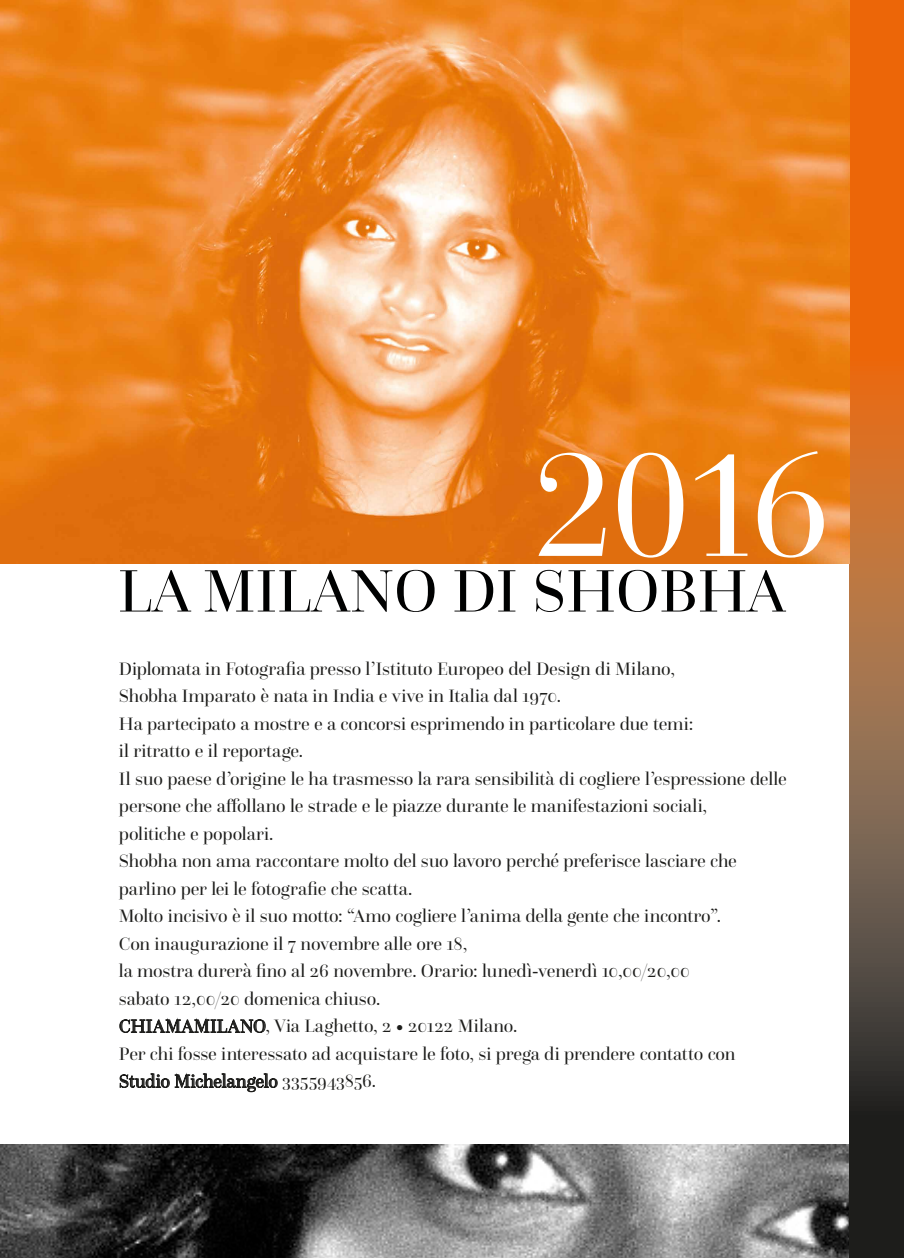
<style>
.page{position:relative;width:904px;height:1258px;background:#fff}
.page>*{position:absolute;margin:0;border:0;box-sizing:border-box;transform-origin:0 0}
.t1{font:145.38px "Bauer Bodoni";color:#fff}
.t2{font:62.38px "Questa Grande";color:#000101}
.t3{font:18.75px/27.5px "Questa Grande";letter-spacing:-.005em;color:#1d1d1b}
</style>
<div class="page">
<img style="left:0;top:1144px;width:849px;height:114px">
<svg style="left:849px;top:0;width:55px;height:1258px;background:#9e5b2b"></svg>
<img style="left:0;top:0;width:849px;height:563px">
<svg style="left:119px;top:1017px;width:147px;height:16px"></svg>
<svg style="left:119px;top:1072px;width:159px;height:20px"></svg>
<h1 class="t1" style="left:533px;top:419px;width:300px">2016</h1>
<h2 class="t2" style="left:118px;top:554px;width:668px">LA MILANO DI SHOBHA</h2>
<p class="t3" style="left:119px;top:655px;width:669px">Diplomata in Fotografia presso l’Istituto Europeo del Design di Milano,<br>Shobha Imparato è nata in India e vive in Italia dal 1970.<br>Ha partecipato a mostre e a concorsi esprimendo in particolare due temi:<br>il ritratto e il reportage.<br>Il suo paese d’origine le ha trasmesso la rara sensibilità di cogliere l’espressione delle persone che affollano le strade e le piazze durante le manifestazioni sociali,<br>politiche e popolari.<br>Shobha non ama raccontare molto del suo lavoro perché preferisce lasciare che parlino per lei le fotografie che scatta.<br>Molto incisivo è il suo motto: “Amo cogliere l’anima della gente che incontro”.<br>Con inaugurazione il 7 novembre alle ore 18,<br>la mostra durerà fino al 26 novembre. Orario: lunedì-venerdì 10,00/20,00<br>sabato 12,00/20 domenica chiuso.<br>CHIAMAMILANO, Via Laghetto, 2 • 20122 Milano.<br>Per chi fosse interessato ad acquistare le foto, si prega di prendere contatto con Studio Michelangelo 3355943856.</p>
</div>
